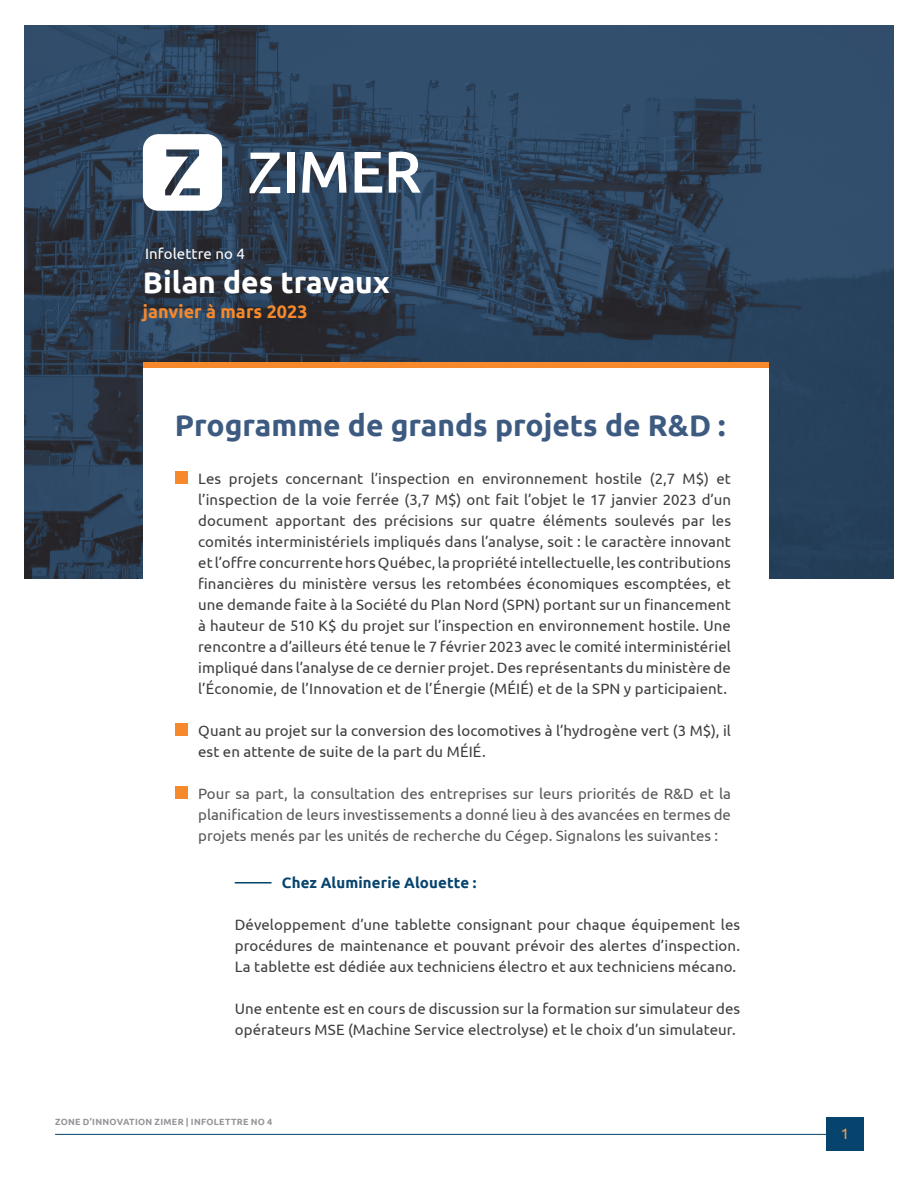
<style>
.page{position:relative;width:918px;height:1188px;background:#fff}
.page>*{position:absolute;margin:0;border:0;box-sizing:border-box;transform-origin:0 0}
.Heading_1{font:700 30px "Ubuntu";color:#3d5b81}
.Heading_1-2{font:700 30px "Ubuntu";color:#fff}
.Heading_1-3{font:700 18px "Ubuntu";letter-spacing:.005em;color:#f5892c}
.Texte_courant{font:15px/21px "Ubuntu";letter-spacing:.005em;color:#3e3e3f;text-align:justify}
.t1{font:15px/21px "Ubuntu";color:#57585a;text-align:justify}
.Texte_courant-2{font:700 15px "Ubuntu";letter-spacing:.01em;color:#07446d}
.Heading_1-4{font:15px "Ubuntu";letter-spacing:.01em;color:#fff}
.t2{font:15px "Ubuntu";color:#f89e54}
.t3{font:700 9px "Ubuntu";letter-spacing:.03em;color:#939598}
</style>
<div class="page">
<hr style="left:55px;top:1134px;width:809px;height:1px;background:#07446d">
<div style="left:826px;top:1117px;width:38px;height:34px;background:#07446d"></div>
<img style="left:25px;top:26px;width:868px;height:553px">
<svg style="left:143px;top:134px;width:79px;height:77px"></svg>
<svg style="left:250px;top:153px;width:30px;height:40px"></svg>
<div style="left:288px;top:153px;width:7px;height:40px;background:#fff"></div>
<svg style="left:302px;top:152px;width:45px;height:41px"></svg>
<svg style="left:355px;top:152px;width:27px;height:41px"></svg>
<svg style="left:389px;top:152px;width:32px;height:41px"></svg>
<div style="left:143px;top:368px;width:625px;height:502px;background:#fff"></div>
<div style="left:143px;top:363px;width:625px;height:5px;background:#f5892c"></div>
<div style="left:175px;top:471px;width:13px;height:13px;background:#f5892c"></div>
<div style="left:175px;top:723px;width:13px;height:13px;background:#f5892c"></div>
<div style="left:175px;top:786px;width:13px;height:13px;background:#f5892c"></div>
<hr style="left:235px;top:882px;width:37px;height:2px;background:#07446d">
<p class="Heading_1-4" style="left:145px;top:245px;width:101px">Infolettre no 4</p>
<p class="Heading_1-2" style="left:143px;top:265px;width:248px">Bilan des travaux</p>
<p class="Heading_1-3" style="left:143px;top:301px;width:166px">janvier à mars 2023</p>
<p class="Heading_1" style="left:175px;top:407px;width:552px">Programme de grands projets de R&amp;D :</p>
<p class="Texte_courant" style="left:198px;top:468px;width:534px">Les projets concernant l’inspection en environnement hostile (2,7 M$) et l’inspection de la voie ferrée (3,7 M$) ont fait l’objet le 17 janvier 2023 d’un document apportant des précisions sur quatre éléments soulevés par les comités interministériels impliqués dans l’analyse, soit : le caractère innovant et l’offre concurrente hors Québec, la propriété intellectuelle, les contributions financières du ministère versus les retombées économiques escomptées, et une demande faite à la Société du Plan Nord (SPN) portant sur un financement à hauteur de 510 K$ du projet sur l’inspection en environnement hostile. Une rencontre a d’ailleurs été tenue le 7 février 2023 avec le comité interministériel impliqué dans l’analyse de ce dernier projet. Des représentants du ministère de l’Économie, de l’Innovation et de l’Énergie (MÉIÉ) et de la SPN y participaient.</p>
<p class="Texte_courant" style="left:198px;top:720px;width:534px">Quant au projet sur la conversion des locomotives à l’hydrogène vert (3 M$), il est en attente de suite de la part du MÉIÉ.</p>
<p class="t1" style="left:198px;top:783px;width:534px">Pour sa part, la consultation des entreprises sur leurs priorités de R&amp;D et la planification de leurs investissements a donné lieu à des avancées en termes de projets menés par les unités de recherche du Cégep. Signalons les suivantes :</p>
<p class="Texte_courant-2" style="left:282px;top:874px;width:196px">Chez Aluminerie Alouette :</p>
<p class="Texte_courant" style="left:235px;top:914px;width:507px">Développement d’une tablette consignant pour chaque équipement les procédures de maintenance et pouvant prévoir des alertes d’inspection.<br>La tablette est dédiée aux techniciens électro et aux techniciens mécano.</p>
<p class="Texte_courant" style="left:235px;top:998px;width:507px">Une entente est en cours de discussion sur la formation sur simulateur des opérateurs MSE (Machine Service electrolyse) et le choix d’un simulateur.</p>
<p class="t3" style="left:55px;top:1116px;width:219px">ZONE D’INNOVATION ZIMER | INFOLETTRE NO 4</p>
<p class="t2" style="left:841px;top:1125px;width:10px">1</p>
</div>
